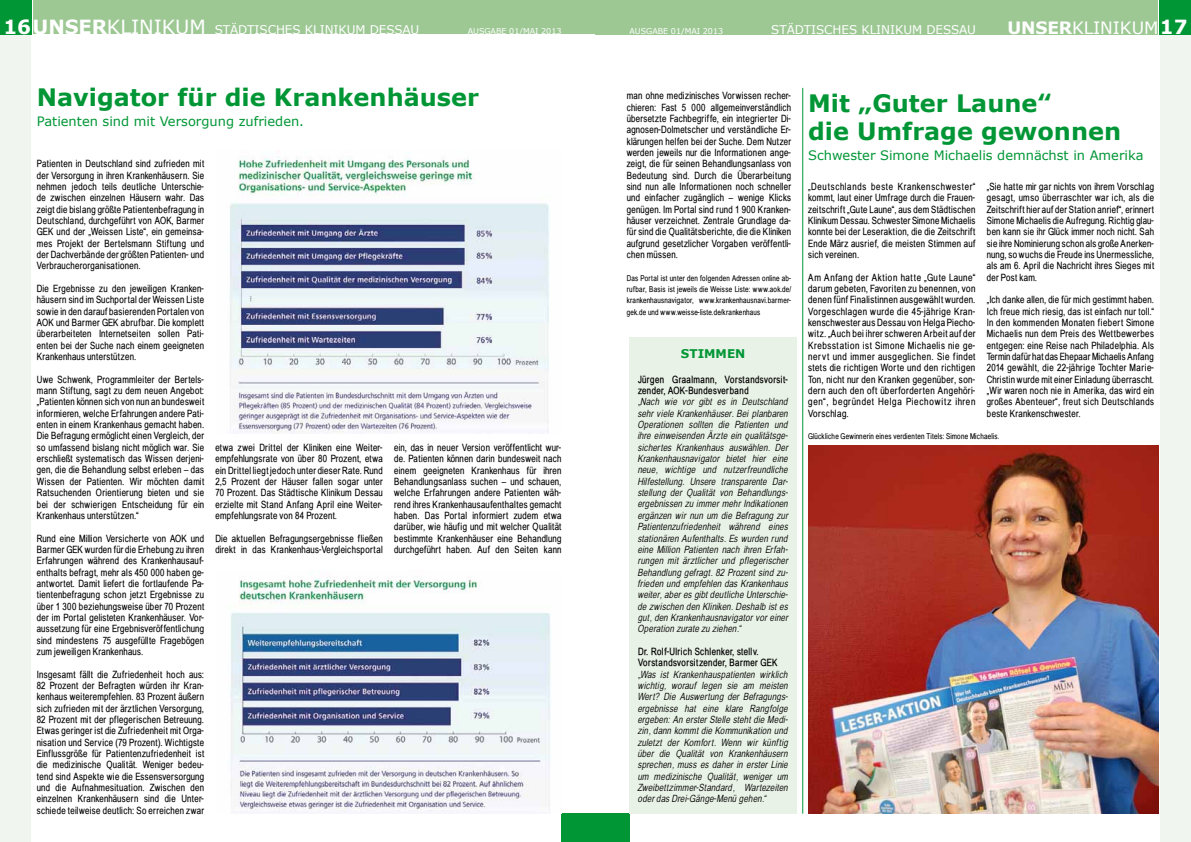
<style>
.page{position:relative;width:1191px;height:842px;background:#fff}
.page>*{position:absolute;margin:0;border:0;box-sizing:border-box;transform-origin:0 0}
.t1{font:700 24px/28px "Verdana";color:#009635}
.t2{font:17px "Verdana";letter-spacing:-.005em;color:#fff}
.t3{font:13px "Verdana";color:#009635}
.t4{font:12px "Verdana";letter-spacing:-.005em;color:#fff}
.t5{font:700 12px "Verdana";color:#009635}
.t6{font:10px/11.3px "Babel Sans";letter-spacing:.035em;color:#000;text-align:justify}
.t7{font:italic 10px/11.3px "Babel Sans";letter-spacing:.01em;color:#000;text-align:justify}
.t8{font:700 10px/11.3px "Babel Sans";letter-spacing:.01em;color:#000}
.t9{font:8px/11.3px "Babel Sans";letter-spacing:.03em;color:#000;text-align:justify}
.t10{font:8px "Verdana";letter-spacing:-.005em;color:#fff}
.s1{font-weight:700;font-size:19.5px}
.s2{font-size:19.5px}
.s3{font-weight:700}
</style>
<div class="page">
<div style="left:33px;top:0;width:562px;height:34px;background:#9dc894"></div>
<div style="left:595px;top:0;width:563px;height:34px;background:#9dc894"></div>
<div style="left:1159px;top:35px;width:32px;height:807px;background:#edf4eb"></div>
<div style="left:561px;top:814px;width:34px;height:28px;background:#009635"></div>
<div style="left:595px;top:814px;width:34px;height:28px;background:#009635"></div>
<div style="left:0;top:35px;width:31px;height:807px;background:#edf4eb"></div>
<div style="left:0;top:0;width:31px;height:34px;background:#009635"></div>
<div style="left:1159px;top:0;width:32px;height:34px;background:#009635"></div>
<hr style="left:802px;top:88px;width:1px;height:726px;background:#009635">
<img style="left:230px;top:577px;width:321px;height:237px">
<img style="left:230px;top:157px;width:319px;height:277px">
<div style="left:629px;top:337px;width:168px;height:477px;background:#e9f2e6"></div>
<img style="left:808px;top:445px;width:350px;height:369px">
<p class="t4" style="left:3px;top:22px;width:417px"><span class="s1">16Unser</span><span class="s2">Klinikum</span> Städtisches Klinikum Dessau</p>
<p class="t10" style="left:468px;top:26px;width:95px">Ausgabe 01/Mai 2013</p>
<p class="t10" style="left:629px;top:26px;width:95px">Ausgabe 01/Mai 2013</p>
<p class="t4" style="left:771px;top:22px;width:206px">Städtisches Klinikum Dessau</p>
<h2 class="t2" style="left:1007px;top:17px;width:182px"><span class="s3">Unser</span>Klinikum<span class="s1">17</span></h2>
<h1 class="t1" style="left:37px;top:84px;width:444px">Navigator für die Krankenhäuser</h1>
<h3 class="t3" style="left:37px;top:113px;width:269px">Patienten sind mit Versorgung zufrieden.</h3>
<p class="t6" style="left:37px;top:158px;width:169px">Patienten in Deutschland sind zufrieden mit der Versorgung in ihren Krankenhäusern. Sie nehmen jedoch teils deutliche Unterschie&shy;de zwischen einzelnen Häusern wahr. Das zeigt die bislang größte Patientenbefragung in Deutschland, durchgeführt von AOK, Barmer GEK und der „Weissen Liste“, ein gemeinsa&shy;mes Projekt der Bertelsmann Stiftung und der Dachverbände der größten Patienten- und Verbraucherorganisationen.</p>
<p class="t6" style="left:37px;top:283px;width:169px">Die Ergebnisse zu den jeweiligen Kranken&shy;häusern sind im Suchportal der Weissen Liste sowie in den darauf basierenden Portalen von AOK und Barmer GEK abrufbar. Die komplett überarbeiteten Internetseiten sollen Pati&shy;enten bei der Suche nach einem geeigneten Krankenhaus unterstützen.</p>
<p class="t6" style="left:37px;top:374px;width:169px">Uwe Schwenk, Programmleiter der Bertels&shy;mann Stiftung, sagt zu dem neuen Angebot: „Patienten können sich von nun an bundesweit informieren, welche Erfahrungen andere Pati&shy;enten in einem Krankenhaus gemacht haben.<br>Die Befragung ermöglicht einen Vergleich, der so umfassend bislang nicht möglich war. Sie erschließt systematisch das Wissen derjeni&shy;gen, die die Behandlung selbst erleben – das Wissen der Patienten. Wir möchten damit Ratsuchenden Orientierung bieten und sie bei der schwierigen Entscheidung für ein Krankenhaus unterstützen.“</p>
<p class="t6" style="left:37px;top:532px;width:169px">Rund eine Million Versicherte von AOK und Barmer GEK wurden für die Erhebung zu ihren Erfahrungen während des Krankenhausauf&shy;enthalts befragt, mehr als 450 000 haben ge&shy;antwortet. Damit liefert die fortlaufende Pa&shy;tientenbefragung schon jetzt Ergebnisse zu über 1 300 beziehungsweise über 70 Prozent der im Portal gelisteten Krankenhäuser. Vor&shy;aussetzung für eine Ergebnisveröffentlichung sind mindestens 75 ausgefüllte Fragebögen zum jeweiligen Krankenhaus.</p>
<p class="t6" style="left:37px;top:668px;width:169px">Insgesamt fällt die Zufriedenheit hoch aus:<br>82 Prozent der Befragten würden ihr Kran&shy;kenhaus weiterempfehlen. 83 Prozent äußern sich zufrieden mit der ärztlichen Versorgung, 82 Prozent mit der pflegerischen Betreuung.<br>Etwas geringer ist die Zufriedenheit mit Orga&shy;nisation und Service (79 Prozent). Wichtigste Einflussgröße für Patientenzufriedenheit ist die medizinische Qualität. Weniger bedeu&shy;tend sind Aspekte wie die Essensversorgung und die Aufnahmesituation. Zwischen den einzelnen Krankenhäusern sind die Unter&shy;schiede teilweise deutlich: So erreichen zwar</p>
<p class="t6" style="left:215px;top:442px;width:169px">etwa zwei Drittel der Kliniken eine Weiter&shy;empfehlungsrate von über 80 Prozent, etwa ein Drittel liegt jedoch unter dieser Rate. Rund 2,5 Prozent der Häuser fallen sogar unter 70 Prozent. Das Städtische Klinikum Dessau erzielte mit Stand Anfang April eine Weiter&shy;empfehlungsrate von 84 Prozent.</p>
<p class="t6" style="left:215px;top:532px;width:169px">Die aktuellen Befragungsergebnisse fließen direkt in das Krankenhaus-Vergleichsportal</p>
<p class="t6" style="left:394px;top:442px;width:169px">ein, das in neuer Version veröffentlicht wur&shy;de. Patienten können darin bundesweit nach einem geeigneten Krankenhaus für ihren Behandlungsanlass suchen – und schauen, welche Erfahrungen andere Patienten wäh&shy;rend ihres Krankenhausaufenthaltes gemacht haben. Das Portal informiert zudem etwa darüber, wie häufig und mit welcher Qualität bestimmte Krankenhäuser eine Behandlung durchgeführt haben. Auf den Seiten kann</p>
<p class="t6" style="left:626px;top:90px;width:166px">man ohne medizinisches Vorwissen recher&shy;chieren: Fast 5 000 allgemeinverständlich übersetzte Fachbegriffe, ein integrierter Di&shy;agnosen-Dolmetscher und verständliche Er&shy;klärungen helfen bei der Suche. Dem Nutzer werden jeweils nur die Informationen ange&shy;zeigt, die für seinen Behandlungsanlass von Bedeutung sind. Durch die Überarbeitung sind nun alle Informationen noch schneller und einfacher zugänglich – wenige Klicks genügen. Im Portal sind rund 1 900 Kranken&shy;häuser verzeichnet. Zentrale Grundlage da&shy;für sind die Qualitätsberichte, die die Kliniken aufgrund gesetzlicher Vorgaben veröffentli&shy;chen müssen.</p>
<p class="t9" style="left:626px;top:272px;width:166px">Das Portal ist unter den folgenden Adressen online ab&shy;rufbar, Basis ist jeweils die Weisse Liste: www.aok.de/ krankenhausnavigator, www.krankenhausnavi.barmer&shy;gek.de und www.weisse-liste.de/krankenhaus</p>
<p class="t5" style="left:681px;top:346px;width:66px">stimmen</p>
<p class="t8" style="left:638px;top:374px;width:152px">Jürgen Graalmann, Vorstandsvorsit&shy;zender, AOK-Bundesverband</p>
<p class="t7" style="left:638px;top:396px;width:152px">„Nach wie vor gibt es in Deutschland sehr viele Krankenhäuser. Bei planbaren Operationen sollten die Patienten und ihre einweisenden Ärzte ein qualitätsge&shy;sichertes Krankenhaus auswählen. Der Krankenhausnavigator bietet hier eine neue, wichtige und nutzerfreundliche Hilfestellung. Unsere transparente Dar&shy;stellung der Qualität von Behandlungs&shy;ergebnissen zu immer mehr Indikationen ergänzen wir nun um die Befragung zur Patientenzufriedenheit während eines stationären Aufenthalts. Es wurden rund eine Million Patienten nach ihren Erfah&shy;rungen mit ärztlicher und pflegerischer Behandlung gefragt. 82 Prozent sind zu&shy;frieden und empfehlen das Krankenhaus weiter, aber es gibt deutliche Unterschie&shy;de zwischen den Kliniken. Deshalb ist es gut, den Krankenhausnavigator vor einer Operation zurate zu ziehen.“</p>
<p class="t8" style="left:638px;top:646px;width:141px">Dr. Rolf-Ulrich Schlenker, stellv.<br>Vorstandsvorsitzender, Barmer GEK</p>
<p class="t7" style="left:638px;top:668px;width:152px">„Was ist Krankenhauspatienten wirklich wichtig, worauf legen sie am meisten Wert? Die Auswertung der Befragungs&shy;ergebnisse hat eine klare Rangfolge ergeben: An erster Stelle steht die Medi&shy;zin, dann kommt die Kommunikation und zuletzt der Komfort. Wenn wir künftig über die Qualität von Krankenhäusern sprechen, muss es daher in erster Linie um medizinische Qualität, weniger um Zweibettzimmer-Standard, Wartezeiten oder das Drei-Gänge-Menü gehen.“</p>
<h1 class="t1" style="left:808px;top:89px;width:314px">Mit „Guter Laune‟<br>die U mfrage gewonnen</h1>
<h3 class="t3" style="left:808px;top:147px;width:337px">Schwester Simone M ichaelis demnächst in Amerika</h3>
<p class="t6" style="left:986px;top:181px;width:169px">„Sie hatte mir gar nichts von ihrem Vorschlag gesagt, umso überraschter war ich, als die Zeitschrift hier auf der Station anrief“, erinnert Simone Michaelis die Aufregung. Richtig glau&shy;ben kann sie ihr Glück immer noch nicht. Sah sie ihre Nominierung schon als große Anerken&shy;nung, so wuchs die Freude ins Unermessliche, als am 6. April die Nachricht ihres Sieges mit der Post kam.</p>
<p class="t6" style="left:986px;top:294px;width:169px">„Ich danke allen, die für mich gestimmt haben.<br>Ich freue mich riesig, das ist einfach nur toll.“ In den kommenden Monaten fiebert Simone Michaelis nun dem Preis des Wettbewerbes entgegen: eine Reise nach Philadelphia. Als Termin dafür hat das Ehepaar Michaelis Anfang 2014 gewählt, die 22-jährige Tochter Marie-Christin wurde mit einer Einladung überrascht. „Wir waren noch nie in Amerika, das wird ein großes Abenteuer“, freut sich Deutschlands beste Krankenschwester.</p>
<p class="t9" style="left:808px;top:431px;width:193px">Glückliche Gewinnerin eines verdienten Titels: Simone Michaelis.</p>
<p class="t6" style="left:808px;top:181px;width:169px">„Deutschlands beste Krankenschwester“ kommt, laut einer Umfrage durch die Frauen&shy;zeitschrift „Gute Laune“, aus dem Städtischen Klinikum Dessau. Schwester Simone Michaelis konnte bei der Leseraktion, die die Zeitschrift Ende März ausrief, die meisten Stimmen auf sich vereinen.</p>
<p class="t6" style="left:808px;top:272px;width:169px">Am Anfang der Aktion hatte „Gute Laune“ darum gebeten, Favoriten zu benennen, von denen fünf Finalistinnen ausgewählt wurden.<br>Vorgeschlagen wurde die 45-jährige Kran&shy;kenschwester aus Dessau von Helga Piecho&shy;witz. „Auch bei ihrer schweren Arbeit auf der Krebsstation ist Simone Michaelis nie ge&shy;nervt und immer ausgeglichen. Sie findet stets die richtigen Worte und den richtigen Ton, nicht nur den Kranken gegenüber, son&shy;dern auch den oft überforderten Angehöri&shy;gen“, begründet Helga Piechowitz ihren Vorschlag.</p>
</div>
